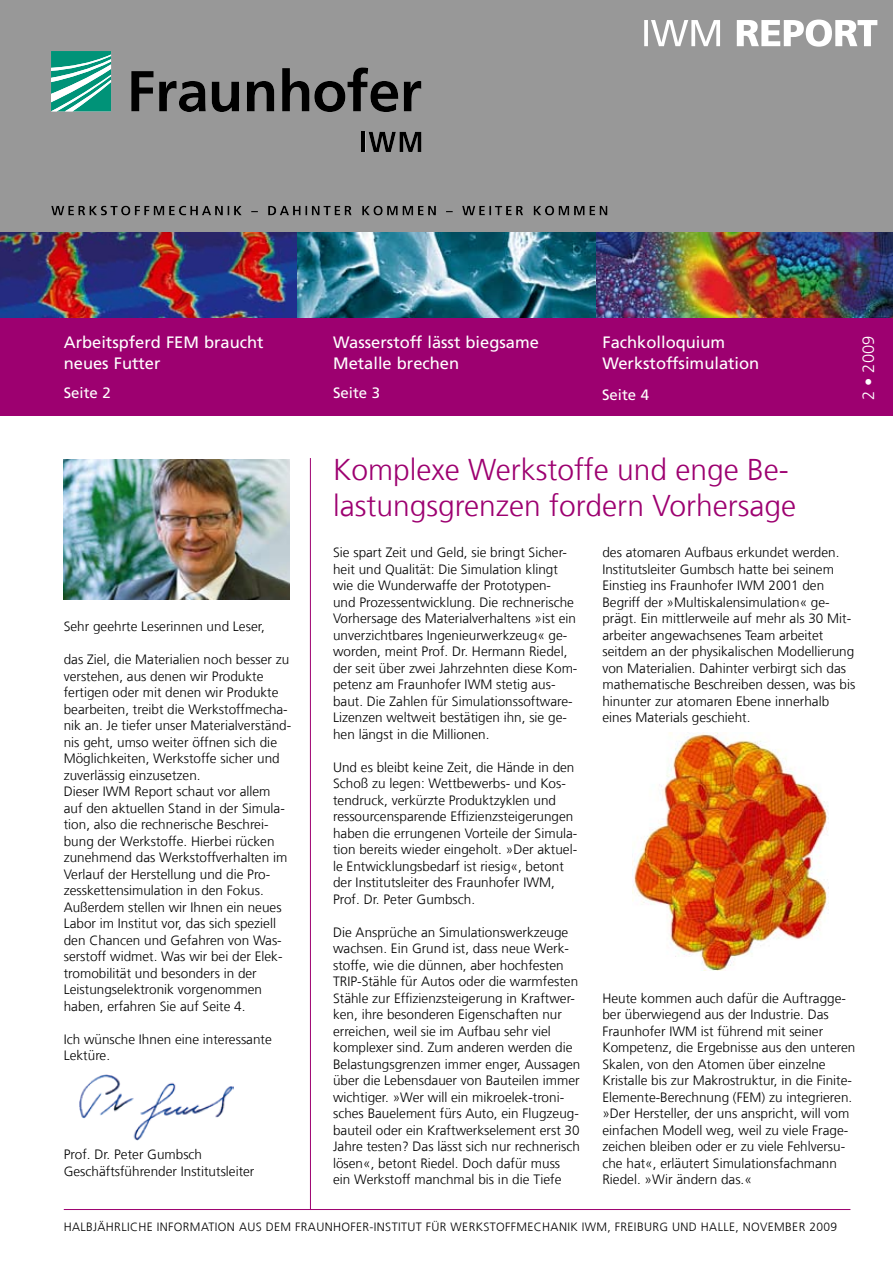
<style>
.page{position:relative;width:893px;height:1263px;background:#fff}
.page>*{position:absolute;margin:0;border:0;box-sizing:border-box;transform-origin:0 0}
.t1{font:300 30px/36px "Frutiger LT Com";color:#9d0070}
.t2{font:16.5px/21px "Frutiger LT Com";color:#fff}
.t3{font:300 16.5px "Frutiger LT Com";color:#fff}
.t4{font:15px "Frutiger LT Com";color:#fff}
.t5{font:300 13.5px/16.5px "Frutiger LT Com";color:#000}
.t6{font:300 12px "Frutiger LT Com";letter-spacing:.03em;color:#000}
</style>
<div class="page">
<div style="left:0;top:0;width:893px;height:232px;background:#989898"></div>
<div style="left:0;top:315px;width:893px;height:101px;background:#9d0070"></div>
<hr style="left:310px;top:458px;width:1px;height:751px;background:#9d0070">
<hr style="left:64px;top:1209px;width:786px;height:1px;background:#9d0070">
<img style="left:632px;top:733px;width:197px;height:238px">
<img style="left:64px;top:459px;width:225px;height:141px">
<img style="left:79px;top:1074px;width:154px;height:67px">
<img style="left:0;top:232px;width:893px;height:85px">
<svg style="left:51px;top:206px;width:556px;height:9px"></svg>
<svg style="left:51px;top:51px;width:60px;height:60px"></svg>
<svg style="left:131px;top:67px;width:290px;height:45px"></svg>
<hr style="left:361px;top:132px;width:4px;height:20px;background:#000">
<svg style="left:369px;top:132px;width:52px;height:20px"></svg>
<p class="t2" style="left:64px;top:332px;width:201px">Arbeitspferd FEM braucht neues Futter</p>
<p class="t4" style="left:64px;top:384px;width:49px">Seite 2</p>
<p class="t5" style="left:64px;top:618px;width:202px">Sehr geehrte Leserinnen und Leser,</p>
<p class="t5" style="left:64px;top:651px;width:229px">das Ziel, die Materialien noch besser zu verstehen, aus denen wir Produkte fertigen oder mit denen wir Produkte bearbeiten, treibt die Werkstoffmecha&shy;nik an. Je tiefer unser Materialverständ&shy;nis geht, umso weiter öffnen sich die Möglichkeiten, Werkstoffe sicher und zuverlässig einzusetzen.<br>Dieser IWM Report schaut vor allem auf den aktuellen Stand in der Simula&shy;tion, also die rechnerische Beschrei&shy;bung der Werkstoffe. Hierbei rücken zunehmend das Werkstoffverhalten im Verlauf der Herstellung und die Pro&shy;zesskettensimulation in den Fokus.<br>Außerdem stellen wir Ihnen ein neues Labor im Institut vor, das sich speziell den Chancen und Gefahren von Was&shy;serstoff widmet. Was wir bei der Elek&shy;tromobilität und besonders in der Leistungselektronik vorgenommen haben, erfahren Sie auf Seite 4.</p>
<p class="t5" style="left:64px;top:1031px;width:210px">Ich wünsche Ihnen eine interessante<br>Lektüre.</p>
<p class="t5" style="left:64px;top:1146px;width:192px">Prof. Dr. Peter Gumbsch<br>Geschäftsführender Institutsleiter</p>
<p class="t2" style="left:333px;top:332px;width:207px">Wasserstoff lässt biegsame<br>Metalle brechen</p>
<p class="t4" style="left:333px;top:384px;width:49px">Seite 3</p>
<p class="t2" style="left:602px;top:332px;width:158px">Fachkolloquium<br>Werkstoffsimulation</p>
<p class="t4" style="left:602px;top:386px;width:49px">Seite 4</p>
<h1 class="t1" style="left:333px;top:451px;width:464px">Komplexe Werkstoffe und enge Be&shy;lastungsgrenzen fordern Vorhersage</h1>
<p class="t3" style="left:859px;top:400px;width:66px;rotate:-90deg">2 • 2009</p>
<p class="t5" style="left:333px;top:544px;width:246px">Sie spart Zeit und Geld, sie bringt Sicher&shy;heit und Qualität: Die Simulation klingt wie die Wunderwaffe der Prototypen-<br>und Prozessentwicklung. Die rechnerische Vorhersage des Materialverhaltens »ist ein unverzichtbares Ingenieurwerkzeug« ge&shy;worden, meint Prof. Dr. Hermann Riedel, der seit über zwei Jahrzehnten diese Kom&shy;petenz am Fraunhofer IWM stetig aus&shy;baut. Die Zahlen für Simulationssoftware-Lizenzen weltweit bestätigen ihn, sie ge&shy;hen längst in die Millionen.</p>
<p class="t5" style="left:333px;top:759px;width:246px">Und es bleibt keine Zeit, die Hände in den Schoß zu legen: Wettbewerbs- und Kos&shy;tendruck, verkürzte Produktzyklen und ressourcensparende Effizienzsteigerungen haben die errungenen Vorteile der Simula&shy;tion bereits wieder eingeholt. »Der aktuel&shy;le Entwicklungsbedarf ist riesig«, betont der Institutsleiter des Fraunhofer IWM, Prof. Dr. Peter Gumbsch.</p>
<p class="t5" style="left:333px;top:924px;width:249px">Die Ansprüche an Simulationswerkzeuge wachsen. Ein Grund ist, dass neue Werk&shy;stoffe, wie die dünnen, aber hochfesten TRIP-Stähle für Autos oder die warmfesten Stähle zur Effizienzsteigerung in Kraftwer&shy;ken, ihre besonderen Eigenschaften nur erreichen, weil sie im Aufbau sehr viel komplexer sind. Zum anderen werden die Belastungsgrenzen immer enger, Aussagen über die Lebensdauer von Bauteilen immer wichtiger. »Wer will ein mikroelek-troni&shy;sches Bauelement fürs Auto, ein Flugzeug&shy;bauteil oder ein Kraftwerkselement erst 30<br>Jahre testen? Das lässt sich nur rechnerisch lösen«, betont Riedel. Doch dafür muss ein Werkstoff manchmal bis in die Tiefe</p>
<p class="t5" style="left:602px;top:544px;width:254px">des atomaren Aufbaus erkundet werden.<br>Institutsleiter Gumbsch hatte bei seinem Einstieg ins Fraunhofer IWM 2001 den Begriff der »Multiskalensimulation« ge&shy;prägt. Ein mittlerweile auf mehr als 30 M it&shy;arbeiter angewachsenes Team arbeitet seitdem an der physikalischen Modellierung von Materialien. Dahinter verbirgt sich das mathematische Beschreiben dessen, was bis hinunter zur atomaren Ebene innerhalb eines Materials geschieht.</p>
<p class="t5" style="left:602px;top:990px;width:254px">Heute kommen auch dafür die Auftragge&shy;ber überwiegend aus der Industrie. Das Fraunhofer IWM ist führend mit seiner Kompetenz, die Ergebnisse aus den unteren Skalen, von den Atomen über einzelne Kristalle bis zur Makrostruktur, in die Finite-Elemente-Berechnung (FEM) zu integrieren. »Der Hersteller, der uns anspricht, will vom einfachen Modell weg, weil zu viele Frage&shy;zeichen bleiben oder er zu viele Fehlversu&shy;che hat«, erläutert Simulationsfachmann Riedel. »Wir ändern das.«</p>
<p class="t6" style="left:64px;top:1220px;width:775px">Halbjäh rlich e Information aus dem Fraunhofer-Institut für Werkstoffmechanik IWM, Freiburg und Halle, November 2009</p>
</div>
